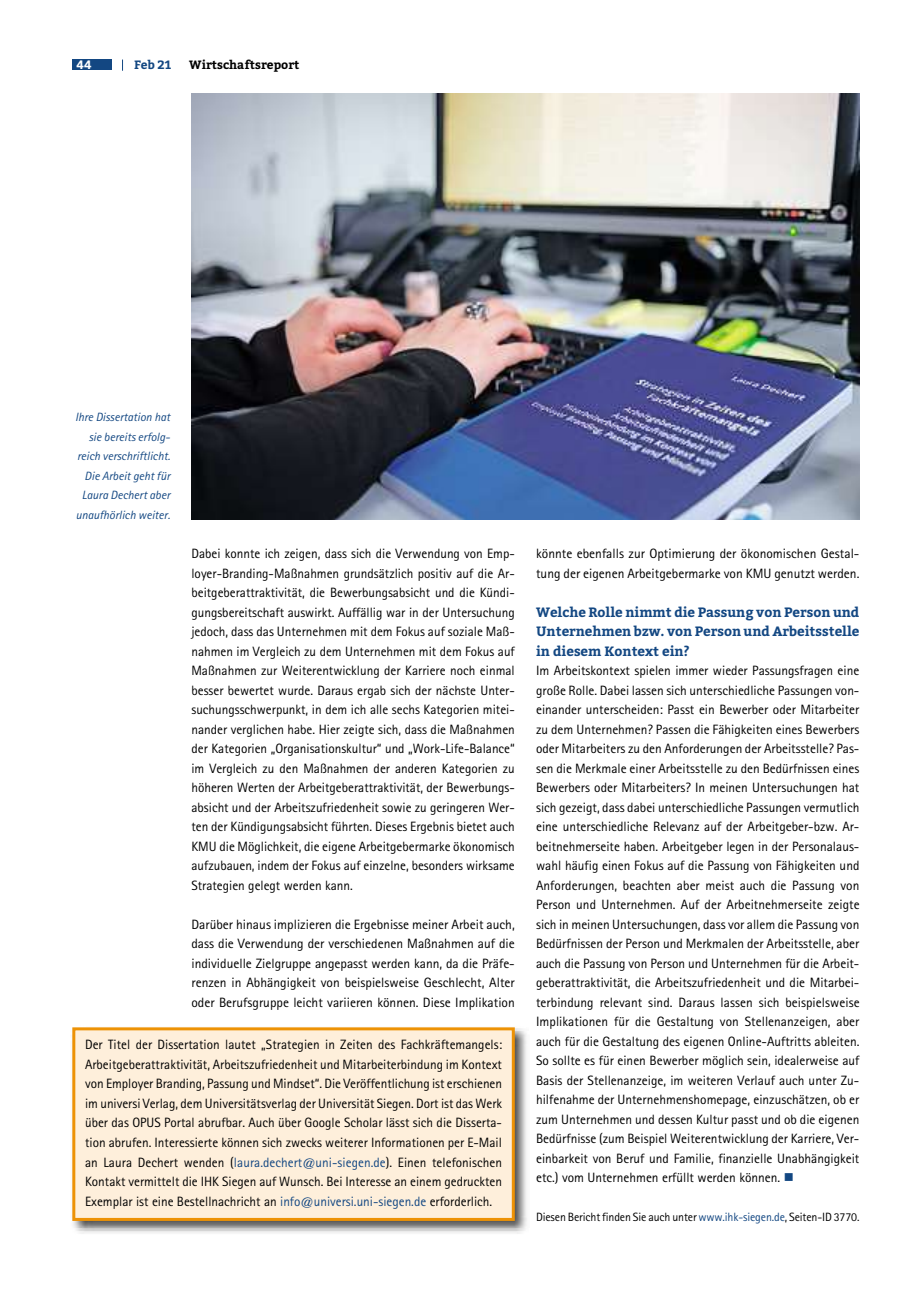
<style>
.page{position:relative;width:919px;height:1289px;background:#fff}
.page>*{position:absolute;margin:0;border:0;box-sizing:border-box;transform-origin:0 0}
.t1{font:13.5px/19.5px "Agfa Rotis Sans Serif";color:#000;text-align:justify}
.t2{font:700 13.5px/19.5px "Bitter";color:#134782;text-align:justify}
.t3{font:italic 12px/19.5px "Rotis Sans Serif";color:#134782;text-align:right}
.t4{font:12px "Agfa Rotis Sans Serif";letter-spacing:-.01em;color:#000}
.t5{font:700 12px "Bitter";color:#000}
.t6{font:700 12px "Bitter";color:#134782}
.t7{font:700 12px "Bitter";color:#fff}
.s1{color:#134782}
</style>
<div class="page">
<div style="left:72px;top:60px;width:40px;height:10px;background:#134782"></div>
<img style="left:191px;top:94px;width:668px;height:425px">
<img style="left:72px;top:1030px;width:455px;height:200px">
<img style="left:514px;top:1027px;width:8px;height:3px">
<div style="left:74px;top:1028px;width:439px;height:191px;background:#feefdb"></div>
<div style="left:72px;top:1027px;width:442px;height:193px;border:3px solid #ed9205"></div>
<p class="t7" style="left:77px;top:58px;width:17px">44</p>
<p class="t6" style="left:134px;top:58px;width:39px">Feb 21</p>
<p class="t5" style="left:189px;top:58px;width:112px">Wirtschaftsreport</p>
<p class="t3" style="left:75px;top:408px;width:97px">Ihre Dissertation hat sie bereits erfolg&shy;reich verschriftlicht.<br>Die Arbeit geht für<br>Laura Dechert aber unaufhörlich weiter.</p>
<p class="t1" style="left:191px;top:543px;width:325px">Dabei konnte ich zeigen, dass sich die Verwendung von Emp&shy;loyer-Branding-Maßnahmen grundsätzlich positiv auf die Ar&shy;beitgeberattraktivität, die Bewerbungsabsicht und die Kündi&shy;gungsbereitschaft auswirkt. Auffällig war in der Untersuchung jedoch, dass das Unternehmen mit dem Fokus auf soziale Maß&shy;nahmen im Vergleich zu dem Unternehmen mit dem Fokus auf Maßnahmen zur Weiterentwicklung der Karriere noch einmal besser bewertet wurde. Daraus ergab sich der nächste Unter&shy;suchungsschwerpunkt, in dem ich alle sechs Kategorien mitei&shy;nander verglichen habe. Hier zeigte sich, dass die Maßnahmen der Kategorien „Organisationskultur“ und „Work-Life-Balance“ im Vergleich zu den Maßnahmen der anderen Kategorien zu höheren Werten der Arbeitgeberattraktivität, der Bewerbungs&shy;absicht und der Arbeitszufriedenheit sowie zu geringeren Wer&shy;ten der Kündigungsabsicht führten. Dieses Ergebnis bietet auch KMU die Möglichkeit, die eigene Arbeitgebermarke ökonomisch aufzubauen, indem der Fokus auf einzelne, besonders wirksame Strategien gelegt werden kann.</p>
<p class="t1" style="left:191px;top:914px;width:325px">Darüber hinaus implizieren die Ergebnisse meiner Arbeit auch, dass die Verwendung der verschiedenen Maßnahmen auf die individuelle Zielgruppe angepasst werden kann, da die Präfe&shy;renzen in Abhängigkeit von beispielsweise Geschlecht, Alter oder Berufsgruppe leicht variieren können. Diese Implikation</p>
<p class="t1" style="left:85px;top:1035px;width:418px">Der Titel der Dissertation lautet „Strategien in Zeiten des Fachkräftemangels:<br>Arbeitgeberattraktivität, Arbeitszufriedenheit und Mitarbeiterbindung im Kontext von Employer Branding, Passung und Mindset“. Die Veröffentlichung ist erschienen im universi Verlag, dem Universitätsverlag der Universität Siegen. Dort ist das Werk über das OPUS Portal abrufbar. Auch über Google Scholar lässt sich die Disserta&shy;tion abrufen. Interessierte können sich zwecks weiterer Informationen per E-Mail an Laura Dechert wenden (<span class="s1">laura.dechert@uni-siegen.de</span>). Einen telefonischen Kontakt vermittelt die IHK Siegen auf Wunsch. Bei Interesse an einem gedruckten Exemplar ist eine Bestellnachricht an <span class="s1">info@universi.uni-siegen.de</span> erforderlich.</p>
<p class="t1" style="left:536px;top:543px;width:325px">könnte ebenfalls zur Optimierung der ökonomischen Gestal&shy;tung der eigenen Arbeitgebermarke von KMU genutzt werden.</p>
<p class="t2" style="left:536px;top:602px;width:325px">Welche Rolle nimmt die Passung von Person und Unternehmen bzw. von Person und Arbeitsstelle in diesem Kontext ein?</p>
<p class="t1" style="left:536px;top:660px;width:325px">Im Arbeitskontext spielen immer wieder Passungsfragen eine große Rolle. Dabei lassen sich unterschiedliche Passungen von&shy;einander unterscheiden: Passt ein Bewerber oder Mitarbeiter zu dem Unternehmen? Passen die Fähigkeiten eines Bewerbers oder Mitarbeiters zu den Anforderungen der Arbeitsstelle? Pas&shy;sen die Merkmale einer Arbeitsstelle zu den Bedürfnissen eines Bewerbers oder Mitarbeiters? In meinen Untersuchungen hat sich gezeigt, dass dabei unterschiedliche Passungen vermutlich eine unterschiedliche Relevanz auf der Arbeitgeber-bzw. Ar&shy;beitnehmerseite haben. Arbeitgeber legen in der Personalaus&shy;wahl häufig einen Fokus auf die Passung von Fähigkeiten und Anforderungen, beachten aber meist auch die Passung von Person und Unternehmen. Auf der Arbeitnehmerseite zeigte sich in meinen Untersuchungen, dass vor allem die Passung von Bedürfnissen der Person und Merkmalen der Arbeitsstelle, aber auch die Passung von Person und Unternehmen für die Arbeit&shy;geberattraktivität, die Arbeitszufriedenheit und die Mitarbei&shy;terbindung relevant sind. Daraus lassen sich beispielsweise Implikationen für die Gestaltung von Stellenanzeigen, aber auch für die Gestaltung des eigenen Online-Auftritts ableiten.<br>So sollte es für einen Bewerber möglich sein, idealerweise auf Basis der Stellenanzeige, im weiteren Verlauf auch unter Zu&shy;hilfenahme der Unternehmenshomepage, einzuschätzen, ob er zum Unternehmen und dessen Kultur passt und ob die eigenen Bedürfnisse (zum Beispiel Weiterentwicklung der Karriere, Ver&shy;einbarkeit von Beruf und Familie, finanzielle Unabhängigkeit etc.) vom Unternehmen erfüllt werden können.</p>
<p class="t4" style="left:536px;top:1210px;width:325px">Diesen Bericht finden Sie auch unter <span class="s1">www.ihk-siegen.de</span>, Seiten-ID 3770.</p>
</div>
